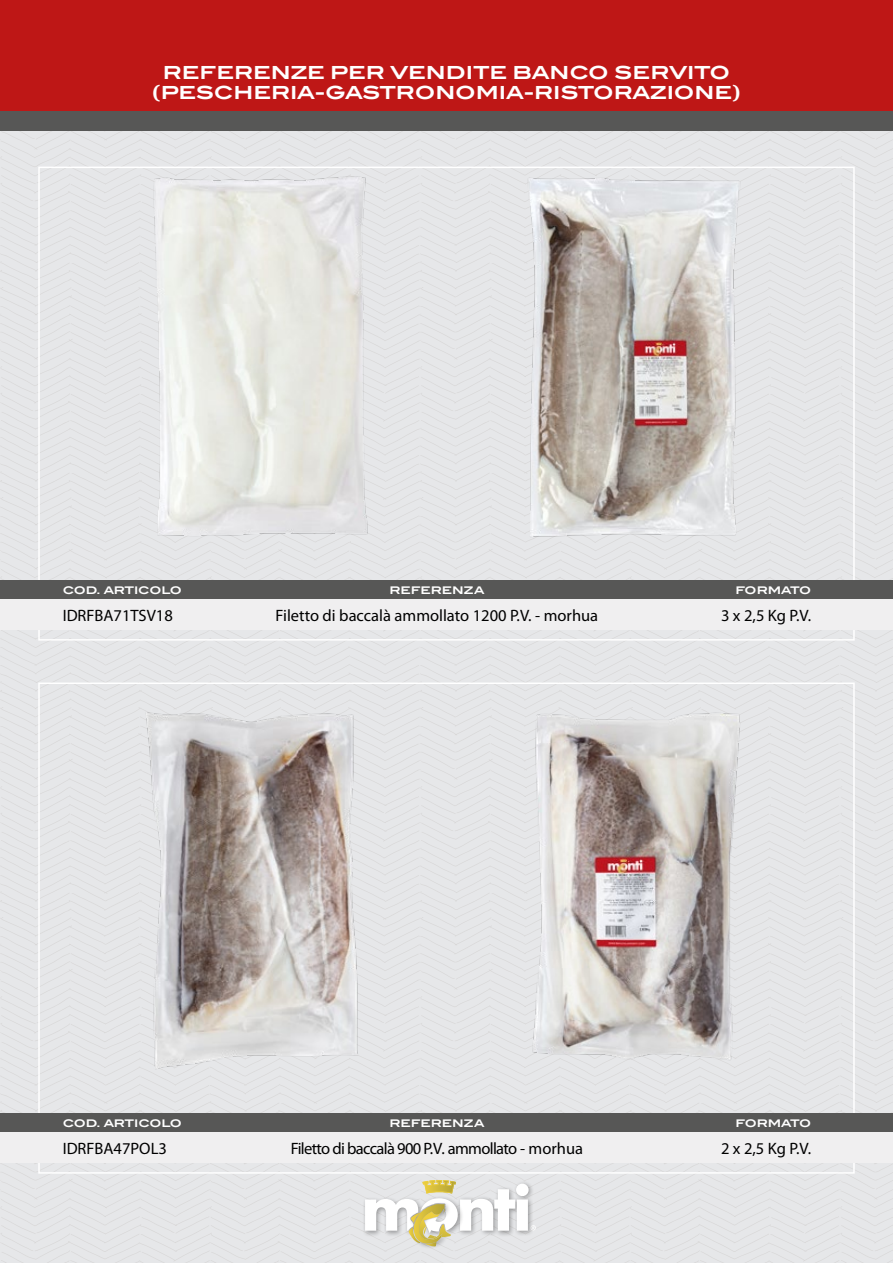
<style>
.page{position:relative;width:893px;height:1263px;background:#e6e7e9}
.page>*{position:absolute;margin:0;border:0;box-sizing:border-box;transform-origin:0 0}
.t1{font:700 18px/19.5px "Blair ITC Std";color:#fff;text-align:center}
.t2{font:16.5px "Myriad Pro";color:#000}
.t3{font:16.5px "Myriad Pro";letter-spacing:-.04em;color:#000}
.t4{font:700 10.5px "Blair ITC Std";color:#fff}
.t5{font:700 10.5px "Blair ITC Std";letter-spacing:-.035em;color:#fff}
.t6{font:700 10.5px "Blair ITC Std";letter-spacing:-.04em;color:#fff}
</style>
<div class="page">
<div style="left:0;top:0;width:893px;height:119px;background:#be1716"></div>
<div style="left:0;top:580px;width:893px;height:19px;background:#575756"></div>
<div style="left:0;top:1113px;width:893px;height:19px;background:#575756"></div>
<div style="left:0;top:1132px;width:893px;height:31px;background:#f0eff0"></div>
<div style="left:0;top:599px;width:893px;height:31px;background:#f0eff0"></div>
<div style="left:0;top:111px;width:893px;height:19px;background:#575756"></div>
<img style="left:455px;top:176px;width:375px;height:364px">
<img style="left:462px;top:706px;width:344px;height:364px">
<img style="left:63px;top:176px;width:392px;height:364px">
<img style="left:118px;top:706px;width:282px;height:364px">
<div style="left:362px;top:1196px;width:62px;height:41px;background:#dedee0"></div>
<svg style="left:365px;top:1180px;width:171px;height:67px"></svg>
<p class="t1" style="left:152px;top:63px;width:591px">REFERENZE PER VENDITE BANCO SERVITO (PESCHERIA-GASTRONOMIA-RISTORAZIONE)</p>
<p class="t4" style="left:63px;top:583px;width:121px">COD. ARTICOLO</p>
<p class="t4" style="left:389px;top:583px;width:97px">REFERENZA</p>
<p class="t5" style="left:735px;top:583px;width:77px">FORMATO</p>
<p class="t2" style="left:63px;top:605px;width:112px">IDRFBA71TSV18</p>
<p class="t2" style="left:276px;top:605px;width:324px">Filetto di baccalà ammollato 1200 P.V. - morhua</p>
<p class="t2" style="left:721px;top:605px;width:92px">3 x 2,5 Kg P.V.</p>
<p class="t4" style="left:63px;top:1116px;width:121px">COD. ARTICOLO</p>
<p class="t4" style="left:389px;top:1116px;width:97px">REFERENZA</p>
<p class="t6" style="left:735px;top:1116px;width:77px">FORMATO</p>
<p class="t2" style="left:63px;top:1138px;width:106px">IDRFBA47POL3</p>
<p class="t3" style="left:291px;top:1138px;width:294px">Filetto di baccalà 900 P.V. ammollato - morhua</p>
<p class="t2" style="left:721px;top:1138px;width:92px">2 x 2,5 Kg P.V.</p>
</div>
